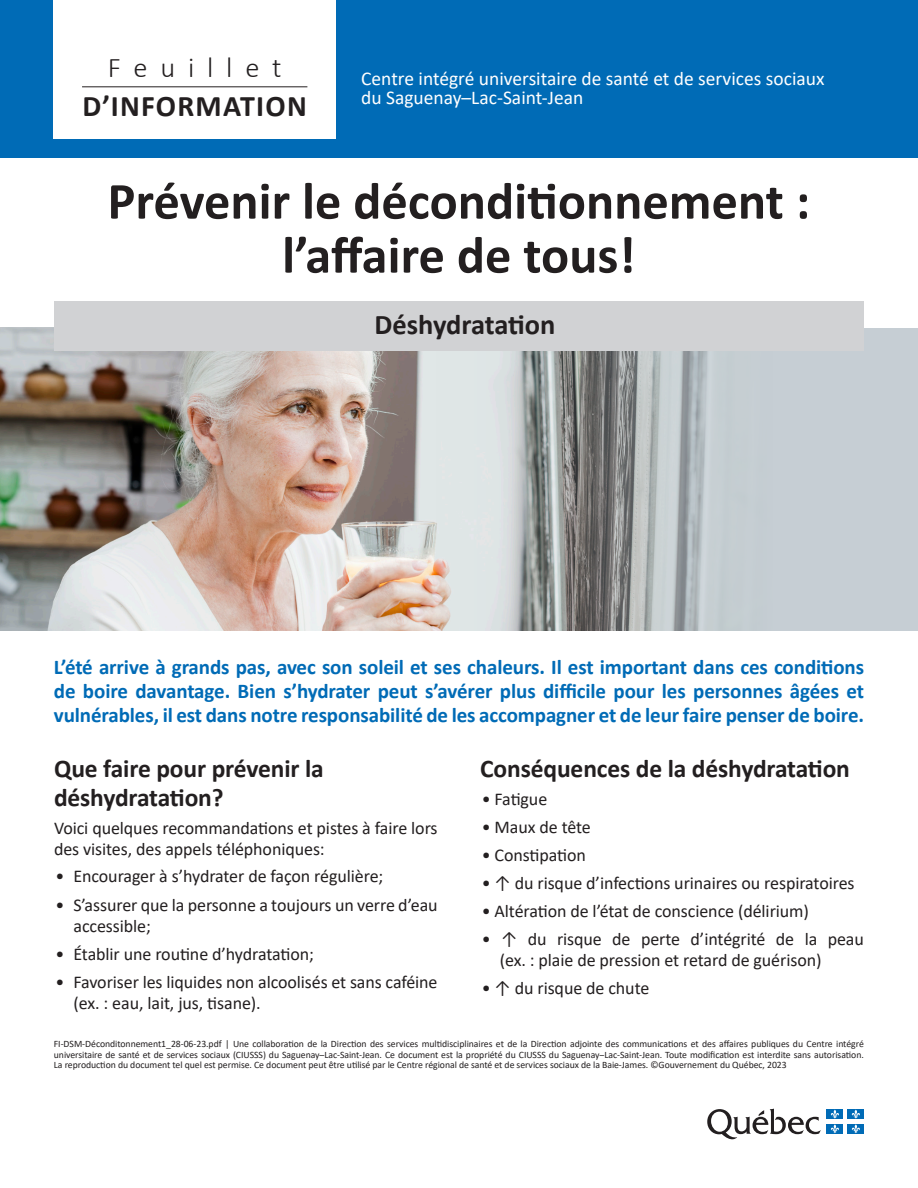
<style>
.page{position:relative;width:918px;height:1188px;background:#fff}
.page>*{position:absolute;margin:0;border:0;box-sizing:border-box;transform-origin:0 0}
.Titre{font:700 52.5px "Calibri";color:#231f20}
.t1{font:700 30px "Calibri";letter-spacing:.04em;color:#231f20}
.t2{font:700 28.5px "Calibri";letter-spacing:-.01em;color:#231f20}
.t3{font:300 28.5px "Calibri";letter-spacing:.45em;color:#231f20}
.Sous-titre{font:700 25.5px/28.5px "Calibri";letter-spacing:-.005em;color:#231f20}
.Titre-2{font:700 21px/24px "Calibri";letter-spacing:-.005em;color:#006bb6;text-align:justify}
.t4{font:19.5px "Calibri";color:#fff}
.Texte_avec_points__é{font:18px/21px "Calibri";letter-spacing:-.005em;color:#231f20}
.Texte{font:18px/21px "Calibri";letter-spacing:-.005em;color:#231f20}
.t5{font:9.75px/10.5px "Calibri";letter-spacing:-.005em;color:#231f20;text-align:justify}
</style>
<div class="page">
<div style="left:0;top:328px;width:918px;height:302px;background:#c6ced4"></div>
<img style="left:0;top:328px;width:707px;height:302px">
<div style="left:0;top:0;width:918px;height:158px;background:#006bb6"></div>
<div style="left:54px;top:0;width:282px;height:138px;background:#fff"></div>
<hr style="left:82px;top:86px;width:225px;height:1px;background:#231f20">
<svg style="left:707px;top:1109px;width:114px;height:31px"></svg>
<div style="left:827px;top:1109px;width:16px;height:10px;background:#006bb6"></div>
<div style="left:848px;top:1109px;width:16px;height:10px;background:#006bb6"></div>
<div style="left:827px;top:1124px;width:16px;height:10px;background:#006bb6"></div>
<svg style="left:831px;top:1110px;width:8px;height:23px"></svg>
<div style="left:848px;top:1124px;width:16px;height:10px;background:#006bb6"></div>
<svg style="left:852px;top:1110px;width:8px;height:23px"></svg>
<div style="left:54px;top:301px;width:810px;height:50px;background:#d1d2d4"></div>
<p class="t3" style="left:108px;top:50px;width:175px">Feuillet</p>
<p class="t1" style="left:83px;top:85px;width:226px">D’INFORMATION</p>
<p class="t4" style="left:361px;top:65px;width:465px">Centre intégré universitaire de santé et de services sociaux</p>
<p class="t4" style="left:361px;top:84px;width:224px">du Saguenay–Lac-Saint-Jean</p>
<p class="Titre" style="left:107px;top:164px;width:704px">Prévenir le déconditionnement :</p>
<p class="Titre" style="left:282px;top:218px;width:355px">l’affaire de tous!</p>
<p class="t2" style="left:375px;top:304px;width:182px">Déshydratation</p>
<p class="Titre-2" style="left:54px;top:655px;width:812px">L’été arrive à grands pas, avec son soleil et ses chaleurs. Il est important dans ces conditions de boire davantage. Bien s’hydrater peut s’avérer plus difficile pour les personnes âgées et vulnérables, il est dans notre responsabilité de les accompagner et de leur faire penser de boire.</p>
<p class="Sous-titre" style="left:54px;top:754px;width:271px">Que faire pour prévenir la déshydratation?</p>
<p class="Texte" style="left:54px;top:817px;width:385px">Voici quelques recommandations et pistes à faire lors des visites, des appels téléphoniques:</p>
<p class="Texte_avec_points__é" style="left:56px;top:866px;width:329px">• Encourager à s’hydrater de façon régulière;</p>
<p class="Texte_avec_points__é" style="left:74px;top:894px;width:366px;text-indent:-18px">• S’assurer que la personne a toujours un verre d’eau accessible;</p>
<p class="Texte_avec_points__é" style="left:56px;top:943px;width:260px">• Établir une routine d’hydratation;</p>
<p class="Texte_avec_points__é" style="left:74px;top:971px;width:366px;text-indent:-18px">• Favoriser les liquides non alcoolisés et sans caféine (ex. : eau, lait, jus, tisane).</p>
<p class="Sous-titre" style="left:480px;top:754px;width:371px">Conséquences de la déshydratation</p>
<p class="Texte_avec_points__é" style="left:482px;top:788px;width:67px">• Fatigue</p>
<p class="Texte_avec_points__é" style="left:482px;top:816px;width:111px">• Maux de tête</p>
<p class="Texte_avec_points__é" style="left:482px;top:844px;width:106px">• Constipation</p>
<p class="Texte_avec_points__é" style="left:482px;top:872px;width:374px">• ↑ du risque d’infections urinaires ou respiratoires</p>
<p class="Texte_avec_points__é" style="left:482px;top:900px;width:329px">• Altération de l’état de conscience (délirium)</p>
<p class="Texte_avec_points__é" style="left:500px;top:928px;width:366px;text-indent:-18px">• ↑ du risque de perte d’intégrité de la peau (ex. : plaie de pression et retard de guérison)</p>
<p class="Texte_avec_points__é" style="left:482px;top:977px;width:169px">• ↑ du risque de chute</p>
<p class="t5" style="left:54px;top:1038px;width:811px">FI-DSM-Déconditonnement1_28-06-23.pdf | Une collaboration de la Direction des services multidisciplinaires et de la Direction adjointe des communications et des affaires publiques du Centre intégré universitaire de santé et de services sociaux (CIUSSS) du Saguenay–Lac-Saint-Jean. Ce document est la propriété du CIUSSS du Saguenay‒Lac-Saint-Jean. Toute modification est interdite sans autorisation.<br>La reproduction du document tel quel est permise. Ce document peut être utilisé par le Centre régional de santé et de services sociaux de la Baie-James. ©Gouvernement du Québec, 2023</p>
</div>
